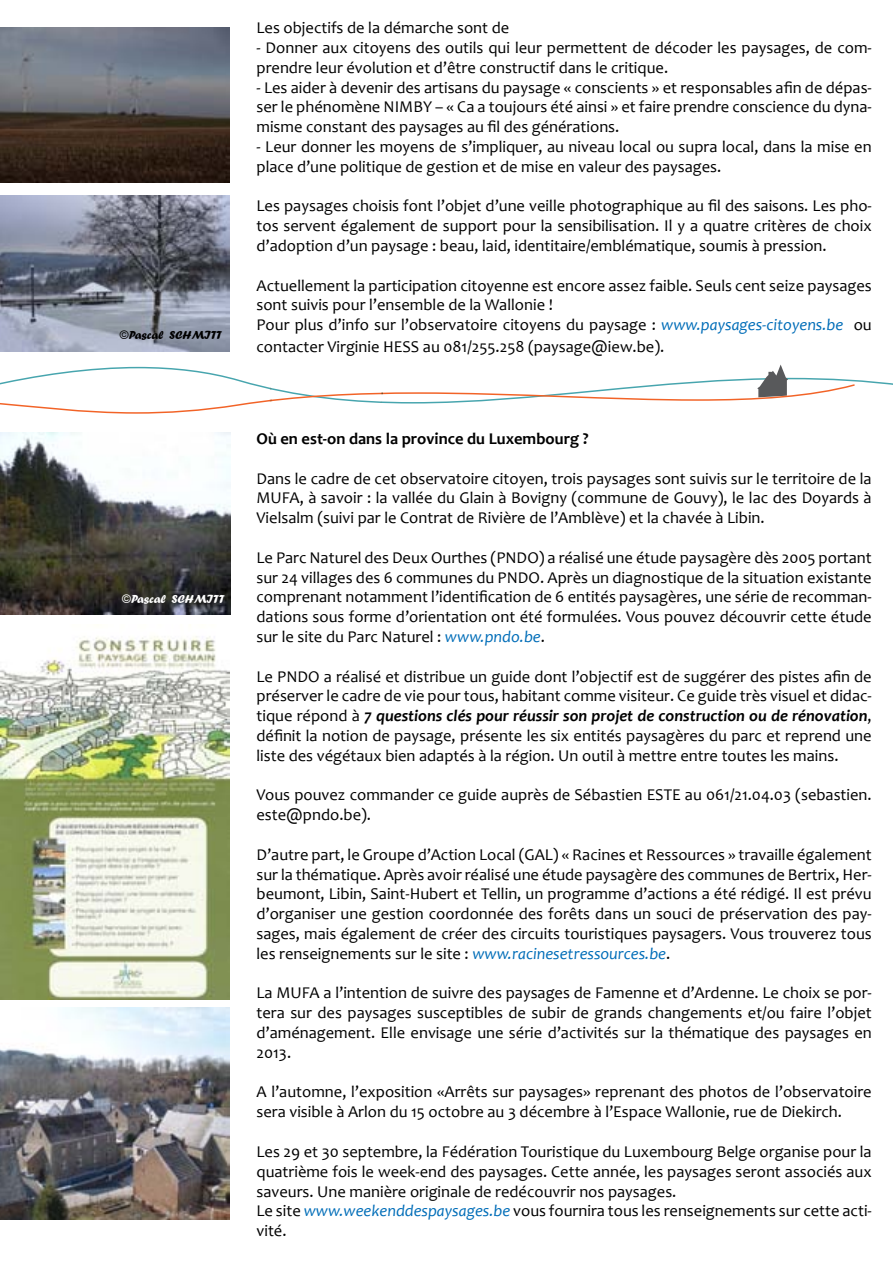
<style>
.page{position:relative;width:893px;height:1263px;background:#fff}
.page>*{position:absolute;margin:0;border:0;box-sizing:border-box;transform-origin:0 0}
.t1{font:16.5px/19.8px "Candara";color:#000;text-align:justify}
.t2{font:700 16.5px "Candara";color:#000}
.t3{font:12px "Forte";color:#000}
.t4{font:12px "Forte";color:#fff}
.s1{font-style:italic;color:#006db8}
.s2{font-weight:700;font-style:italic}
</style>
<div class="page">
<img style="left:0;top:432px;width:230px;height:182px">
<svg style="left:0;top:365px;width:893px;height:49px"></svg>
<img style="left:0;top:636px;width:229px;height:363px">
<img style="left:0;top:1008px;width:229px;height:211px">
<img style="left:0;top:27px;width:230px;height:156px">
<img style="left:0;top:195px;width:230px;height:156px">
<p class="t3" style="left:120px;top:328px;width:104px">©Pascal SCHMITT</p>
<p class="t4" style="left:122px;top:592px;width:104px">©Pascal SCHMITT</p>
<p class="t1" style="left:256px;top:18px;width:254px">Les objectifs de la démarche sont de</p>
<p class="t1" style="left:256px;top:38px;width:617px">- Donner aux citoyens des outils qui leur permettent de décoder les paysages, de com&shy;prendre leur évolution et d’être constructif dans le critique.</p>
<p class="t1" style="left:256px;top:77px;width:617px">- Les aider à devenir des artisans du paysage « conscients » et responsables afin de dépas&shy;ser le phénomène NIMBY – « Ca a toujours été ainsi » et faire prendre conscience du dyna&shy;misme constant des paysages au fil des générations.</p>
<p class="t1" style="left:256px;top:137px;width:617px">- Leur donner les moyens de s’impliquer, au niveau local ou supra local, dans la mise en place d’une politique de gestion et de mise en valeur des paysages.</p>
<p class="t1" style="left:256px;top:196px;width:617px">Les paysages choisis font l’objet d’une veille photographique au fil des saisons. Les pho&shy;tos servent également de support pour la sensibilisation. Il y a quatre critères de choix d’adoption d’un paysage : beau, laid, identitaire/emblématique, soumis à pression.</p>
<p class="t1" style="left:256px;top:275px;width:617px;text-align:left">Actuellement la participation citoyenne est encore assez faible. Seuls cent seize paysages sont suivis pour l’ensemble de la Wallonie !<br>Pour plus d’info sur l’observatoire citoyens du paysage : <span class="s1">www.paysages-citoyens.be</span> ou</p>
<p class="t1" style="left:256px;top:336px;width:409px">contacter Virginie HESS au 081/255.258 (paysage@iew.be).</p>
<p class="t2" style="left:256px;top:428px;width:333px">Où en est-on dans la province du Luxembourg ?</p>
<p class="t1" style="left:256px;top:468px;width:617px">Dans le cadre de cet observatoire citoyen, trois paysages sont suivis sur le territoire de la MUFA, à savoir : la vallée du Glain à Bovigny (commune de Gouvy), le lac des Doyards à Vielsalm (suivi par le Contrat de Rivière de l’Amblève) et la chavée à Libin.</p>
<p class="t1" style="left:256px;top:547px;width:617px">Le Parc Naturel des Deux Ourthes (PNDO) a réalisé une étude paysagère dès 2005 portant sur 24 villages des 6 communes du PNDO. Après un diagnostique de la situation existante comprenant notamment l’identification de 6 entités paysagères, une série de recomman&shy;dations sous forme d’orientation ont été formulées. Vous pouvez découvrir cette étude sur le site du Parc Naturel : <span class="s1">www.pndo.be</span>.</p>
<p class="t1" style="left:256px;top:666px;width:617px">Le PNDO a réalisé et distribue un guide dont l’objectif est de suggérer des pistes afin de préserver le cadre de vie pour tous, habitant comme visiteur. Ce guide très visuel et didac&shy;tique répond à <span class="s2">7 questions clés pour réussir son projet de construction ou de rénovation</span>, définit la notion de paysage, présente les six entités paysagères du parc et reprend une liste des végétaux bien adaptés à la région. Un outil à mettre entre toutes les mains.</p>
<p class="t1" style="left:256px;top:785px;width:617px">Vous pouvez commander ce guide auprès de Sébastien ESTE au 061/21.04.03 (sebastien. este@pndo.be).</p>
<p class="t1" style="left:256px;top:844px;width:617px">D’autre part, le Groupe d’Action Local (GAL) « Racines et Ressources » travaille également sur la thématique. Après avoir réalisé une étude paysagère des communes de Bertrix, Her&shy;beumont, Libin, Saint-Hubert et Tellin, un programme d’actions a été rédigé. Il est prévu d’organiser une gestion coordonnée des forêts dans un souci de préservation des pay&shy;sages, mais également de créer des circuits touristiques paysagers. Vous trouverez tous les renseignements sur le site : <span class="s1">www.racinesetressources.be</span>.</p>
<p class="t1" style="left:257px;top:983px;width:617px">La MUFA a l’intention de suivre des paysages de Famenne et d’Ardenne. Le choix se por&shy;tera sur des paysages susceptibles de subir de grands changements et/ou faire l’objet d’aménagement. Elle envisage une série d’activités sur la thématique des paysages en 2013.</p>
<p class="t1" style="left:257px;top:1082px;width:617px">A l’automne, l’exposition «Arrêts sur paysages» reprenant des photos de l’observatoire sera visible à Arlon du 15 octobre au 3 décembre à l’Espace Wallonie, rue de Diekirch.</p>
<p class="t1" style="left:257px;top:1141px;width:617px;text-align:left">Les 29 et 30 septembre, la Fédération Touristique du Luxembourg Belge organise pour la quatrième fois le week-end des paysages. Cette année, les paysages seront associés aux saveurs. Une manière originale de redécouvrir nos paysages.<br>Le site <span class="s1">www.weekenddespaysages.be</span> vous fournira tous les renseignements sur cette acti&shy;vité.</p>
</div>
